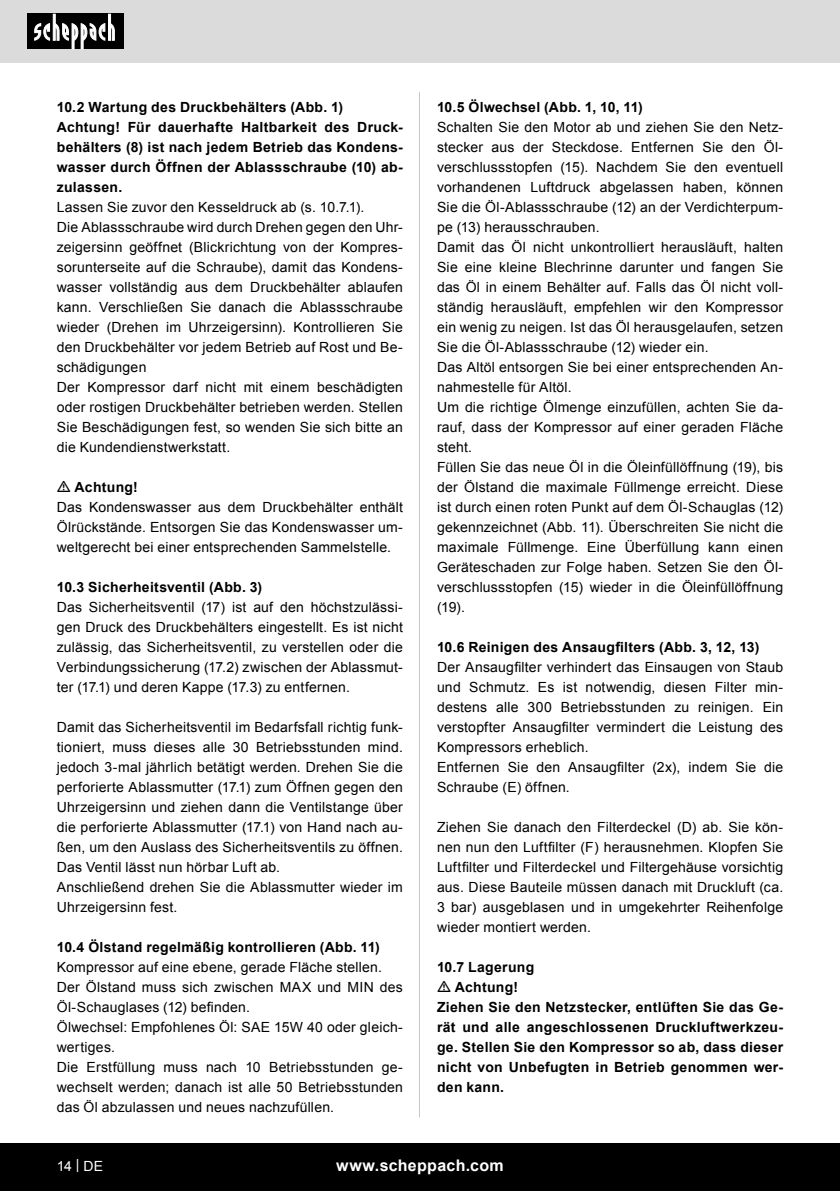
<style>
.page{position:relative;width:840px;height:1191px;background:#fff}
.page>*{position:absolute;margin:0;border:0;box-sizing:border-box;transform-origin:0 0}
.t1{font:700 16px "Arial";letter-spacing:.02em;color:#fff}
.Basiseinstellung{font:14px/20px "Arial";letter-spacing:.015em;color:#000;text-align:justify}
.Grundtext_Bold{font:700 14px/20px "Arial";letter-spacing:.02em;color:#000;text-align:justify}
.t2{font:14px "Arial";color:#fff}
</style>
<div class="page">
<div style="left:0;top:0;width:839px;height:63px;background:#dbdbdb"></div>
<div style="left:0;top:1143px;width:839px;height:48px;background:#000"></div>
<div style="left:27px;top:14px;width:96px;height:35px;background:#000"></div>
<svg style="left:34px;top:14px;width:81px;height:35px"></svg>
<hr style="left:419px;top:92px;width:1px;height:1025px;background:#c7c7c7">
<p class="Grundtext_Bold" style="left:57px;top:98px;width:288px">10.2 Wartung des Druckbehälters (Abb. 1)</p>
<p class="Grundtext_Bold" style="left:57px;top:118px;width:347px">Achtung! Für dauerhafte Haltbarkeit des Druck&shy;behälters (8) ist nach jedem Betrieb das Kondens&shy;wasser durch Öffnen der Ablassschraube (10) ab&shy;zulassen.</p>
<p class="Basiseinstellung" style="left:57px;top:197px;width:309px">Lassen Sie zuvor den Kesseldruck ab (s. 10.7.1).</p>
<p class="Basiseinstellung" style="left:57px;top:217px;width:347px">Die Ablassschraube wird durch Drehen gegen den Uhr&shy;zeigersinn geöffnet (Blickrichtung von der Kompres&shy;sorunterseite auf die Schraube), damit das Kondens&shy;wasser vollständig aus dem Druckbehälter ablaufen kann. Verschließen Sie danach die Ablassschraube wieder (Drehen im Uhrzeigersinn). Kontrollieren Sie den Druckbehälter vor jedem Betrieb auf Rost und Be&shy;schädigungen</p>
<p class="Basiseinstellung" style="left:57px;top:377px;width:347px">Der Kompressor darf nicht mit einem beschädigten oder rostigen Druckbehälter betrieben werden. Stellen Sie Beschädigungen fest, so wenden Sie sich bitte an die Kundendienstwerkstatt.</p>
<p class="Grundtext_Bold" style="left:75px;top:478px;width:65px">Achtung!</p>
<p class="Basiseinstellung" style="left:57px;top:497px;width:347px">Das Kondenswasser aus dem Druckbehälter enthält Ölrückstände. Entsorgen Sie das Kondenswasser um&shy;weltgerecht bei einer entsprechenden Sammelstelle.</p>
<p class="Grundtext_Bold" style="left:57px;top:578px;width:207px">10.3 Sicherheitsventil (Abb. 3)</p>
<p class="Basiseinstellung" style="left:57px;top:597px;width:347px">Das Sicherheitsventil (17) ist auf den höchstzulässi&shy;gen Druck des Druckbehälters eingestellt. Es ist nicht zulässig, das Sicherheitsventil, zu verstellen oder die Verbindungssicherung (17.2) zwischen der Ablassmut&shy;ter (17.1) und deren Kappe (17.3) zu entfernen.</p>
<p class="Basiseinstellung" style="left:57px;top:717px;width:347px">Damit das Sicherheitsventil im Bedarfsfall richtig funk&shy;tioniert, muss dieses alle 30 Betriebsstunden mind. jedoch 3-mal jährlich betätigt werden. Drehen Sie die perforierte Ablassmutter (17.1) zum Öffnen gegen den Uhrzeigersinn und ziehen dann die Ventilstange über die perforierte Ablassmutter (17.1) von Hand nach au&shy;ßen, um den Auslass des Sicherheitsventils zu öffnen.<br>Das Ventil lässt nun hörbar Luft ab.</p>
<p class="Basiseinstellung" style="left:57px;top:877px;width:347px">Anschließend drehen Sie die Ablassmutter wieder im<br>Uhrzeigersinn fest.</p>
<p class="Grundtext_Bold" style="left:57px;top:938px;width:324px">10.4 Ölstand regelmäßig kontrollieren (Abb. 11)</p>
<p class="Basiseinstellung" style="left:57px;top:957px;width:326px">Kompressor auf eine ebene, gerade Fläche stellen.</p>
<p class="Basiseinstellung" style="left:57px;top:977px;width:347px">Der Ölstand muss sich zwischen MAX und MIN des<br>Öl-Schauglases (12) befinden.</p>
<p class="Basiseinstellung" style="left:57px;top:1017px;width:347px">Ölwechsel: Empfohlenes Öl: SAE 15W 40 oder gleich&shy;wertiges.</p>
<p class="Basiseinstellung" style="left:57px;top:1057px;width:347px">Die Erstfüllung muss nach 10 Betriebsstunden ge&shy;wechselt werden; danach ist alle 50 Betriebsstunden das Öl abzulassen und neues nachzufüllen.</p>
<p class="Grundtext_Bold" style="left:437px;top:98px;width:207px">10.5 Ölwechsel (Abb. 1, 10, 11)</p>
<p class="Basiseinstellung" style="left:437px;top:117px;width:347px">Schalten Sie den Motor ab und ziehen Sie den Netz&shy;stecker aus der Steckdose. Entfernen Sie den Öl&shy;verschlussstopfen (15). Nachdem Sie den eventuell vorhandenen Luftdruck abgelassen haben, können Sie die Öl-Ablassschraube (12) an der Verdichterpum&shy;pe (13) herausschrauben.</p>
<p class="Basiseinstellung" style="left:437px;top:237px;width:347px">Damit das Öl nicht unkontrolliert herausläuft, halten Sie eine kleine Blechrinne darunter und fangen Sie das Öl in einem Behälter auf. Falls das Öl nicht voll&shy;ständig herausläuft, empfehlen wir den Kompressor ein wenig zu neigen. Ist das Öl herausgelaufen, setzen Sie die Öl-Ablassschraube (12) wieder ein.</p>
<p class="Basiseinstellung" style="left:437px;top:357px;width:347px">Das Altöl entsorgen Sie bei einer entsprechenden An&shy;nahmestelle für Altöl.</p>
<p class="Basiseinstellung" style="left:437px;top:397px;width:347px">Um die richtige Ölmenge einzufüllen, achten Sie da&shy;rauf, dass der Kompressor auf einer geraden Fläche steht.</p>
<p class="Basiseinstellung" style="left:437px;top:457px;width:347px">Füllen Sie das neue Öl in die Öleinfüllöffnung (19), bis der Ölstand die maximale Füllmenge erreicht. Diese ist durch einen roten Punkt auf dem Öl-Schauglas (12) gekennzeichnet (Abb. 11). Überschreiten Sie nicht die maximale Füllmenge. Eine Überfüllung kann einen Geräteschaden zur Folge haben. Setzen Sie den Öl&shy;verschlussstopfen (15) wieder in die Öleinfüllöffnung (19).</p>
<p class="Grundtext_Bold" style="left:437px;top:638px;width:323px">10.6 Reinigen des Ansaugfilters (Abb. 3, 12, 13)</p>
<p class="Basiseinstellung" style="left:437px;top:657px;width:347px">Der Ansaugfilter verhindert das Einsaugen von Staub und Schmutz. Es ist notwendig, diesen Filter min&shy;destens alle 300 Betriebsstunden zu reinigen. Ein verstopfter Ansaugfilter vermindert die Leistung des Kompressors erheblich.</p>
<p class="Basiseinstellung" style="left:437px;top:757px;width:347px">Entfernen Sie den Ansaugfilter (2x), indem Sie die<br>Schraube (E) öffnen.</p>
<p class="Basiseinstellung" style="left:437px;top:817px;width:347px">Ziehen Sie danach den Filterdeckel (D) ab. Sie kön&shy;nen nun den Luftfilter (F) herausnehmen. Klopfen Sie Luftfilter und Filterdeckel und Filtergehäuse vorsichtig aus. Diese Bauteile müssen danach mit Druckluft (ca.<br>3 bar) ausgeblasen und in umgekehrter Reihenfolge wieder montiert werden.</p>
<p class="Grundtext_Bold" style="left:437px;top:958px;width:99px">10.7 Lagerung</p>
<p class="Grundtext_Bold" style="left:454px;top:978px;width:65px">Achtung!</p>
<p class="Grundtext_Bold" style="left:437px;top:998px;width:347px">Ziehen Sie den Netzstecker, entlüften Sie das Ge&shy;rät und alle angeschlossenen Druckluftwerkzeu&shy;ge. Stellen Sie den Kompressor so ab, dass dieser nicht von Unbefugten in Betrieb genommen wer&shy;den kann.</p>
<p class="t2" style="left:57px;top:1156px;width:48px">14 | DE</p>
<p class="t1" style="left:336px;top:1154px;width:169px">www.scheppach.com</p>
</div>
